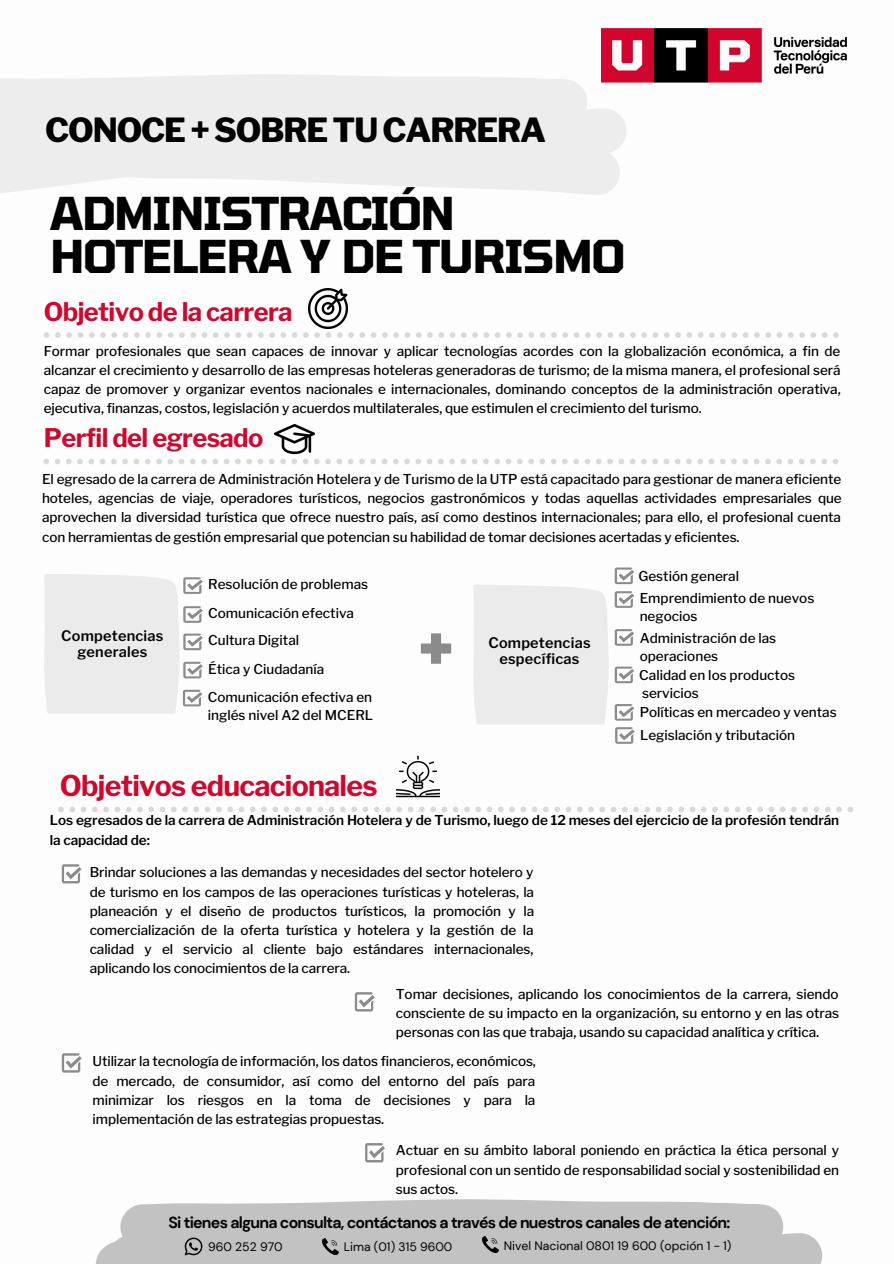
<style>
.page{position:relative;width:894px;height:1264px;background:#fff}
.page>*{position:absolute;margin:0;border:0;box-sizing:border-box;transform-origin:0 0}
.t1{font:700 45px/44px "Tomorrow";letter-spacing:-.03em;color:#000}
.t2{font:800 33px "Libre Franklin";letter-spacing:-.035em;color:#000}
.t3{font:700 28.5px "Libre Franklin";letter-spacing:-.025em;color:#d1072d}
.t4{font:700 25.5px "Libre Franklin";letter-spacing:-.025em;color:#d1072d}
.t5{font:700 15.9px "DM Sans";letter-spacing:-.045em;color:#000}
.t6{font:600 14.4px/15.8px "Libre Franklin";letter-spacing:.015em;color:#000;text-align:center}
.t7{font:500 13.5px/19.2px "Libre Franklin";letter-spacing:-.005em;color:#000;text-align:justify}
.t8{font:600 13.5px/19.2px "Libre Franklin";letter-spacing:-.005em;color:#000}
.t9{font:12.15px "DM Sans";color:#000}
</style>
<div class="page">
<svg style="left:0;top:74px;width:626px;height:121px;background:#f0efef"></svg>
<img style="left:601px;top:28px;width:246px;height:55px">
<svg style="left:44px;top:332px;width:794px;height:6px"></svg>
<img style="left:274px;top:423px;width:41px;height:32px">
<img style="left:308px;top:289px;width:39px;height:39px">
<svg style="left:62px;top:864px;width:19px;height:19px"></svg>
<svg style="left:355px;top:992px;width:19px;height:19px"></svg>
<svg style="left:96px;top:1199px;width:727px;height:64px;background:#c9c8c8"></svg>
<img style="left:184px;top:1237px;width:18px;height:18px">
<img style="left:322px;top:1238px;width:16px;height:16px">
<img style="left:482px;top:1236px;width:16px;height:16px">
<svg style="left:43px;top:458px;width:795px;height:6px"></svg>
<svg style="left:420px;top:633px;width:31px;height:31px"></svg>
<img style="left:397px;top:755px;width:42px;height:42px">
<svg style="left:58px;top:806px;width:794px;height:6px"></svg>
<svg style="left:62px;top:1053px;width:20px;height:19px"></svg>
<svg style="left:365px;top:1143px;width:20px;height:19px"></svg>
<svg style="left:473px;top:567px;width:161px;height:176px"></svg>
<svg style="left:44px;top:574px;width:158px;height:139px;background:#e9e9e9"></svg>
<p class="t2" style="left:45px;top:110px;width:502px">CONOCE + SOBRE TU CARRERA</p>
<p class="t1" style="left:50px;top:189px;width:576px">ADMINISTRACIÓN<br>HOTELERA Y DE TURISMO</p>
<p class="t4" style="left:44px;top:296px;width:250px">Objetivo de la carrera</p>
<p class="t7" style="left:44px;top:341px;width:798px">Formar profesionales que sean capaces de innovar y aplicar tecnologías acordes con la globalización económica, a fin de alcanzar el crecimiento y desarrollo de las empresas hoteleras generadoras de turismo; de la misma manera, el profesional será capaz de promover y organizar eventos nacionales e internacionales, dominando conceptos de la administración operativa, ejecutiva, finanzas, costos, legislación y acuerdos multilaterales, que estimulen el crecimiento del turismo.</p>
<p class="t4" style="left:44px;top:422px;width:221px">Perfil del egresado</p>
<p class="t7" style="left:42px;top:469px;width:800px">El egresado de la carrera de Administración Hotelera y de Turismo de la UTP está capacitado para gestionar de manera eficiente hoteles, agencias de viaje, operadores turísticos, negocios gastronómicos y todas aquellas actividades empresariales que aprovechen la diversidad turística que ofrece nuestro país, así como destinos internacionales; para ello, el profesional cuenta con herramientas de gestión empresarial que potencian su habilidad de tomar decisiones acertadas y eficientes.</p>
<p class="t7" style="left:208px;top:575px;width:161px">Resolución de problemas</p>
<p class="t7" style="left:208px;top:603px;width:147px">Comunicación efectiva</p>
<p class="t7" style="left:208px;top:631px;width:92px">Cultura Digital</p>
<p class="t7" style="left:208px;top:659px;width:117px">Ética y Ciudadanía</p>
<p class="t7" style="left:208px;top:687px;width:167px;line-height:18px">Comunicación efectiva en inglés nivel A2 del MCERL</p>
<p class="t6" style="left:61px;top:627px;width:104px">Competencias generales</p>
<p class="t6" style="left:488px;top:635px;width:104px">Competencias específicas</p>
<p class="t7" style="left:638px;top:566px;width:102px">Gestión general</p>
<p class="t7" style="left:639px;top:589px;width:176px;line-height:18px">Emprendimiento de nuevos negocios</p>
<p class="t7" style="left:639px;top:628px;width:138px">Administración de las</p>
<p class="t7" style="left:639px;top:646px;width:80px">operaciones</p>
<p class="t7" style="left:639px;top:665px;width:157px">Calidad en los productos</p>
<p class="t7" style="left:642px;top:683px;width:58px">servicios</p>
<p class="t7" style="left:639px;top:702px;width:198px">Políticas en mercadeo y ventas</p>
<p class="t7" style="left:640px;top:725px;width:157px">Legislación y tributación</p>
<p class="t3" style="left:60px;top:768px;width:319px">Objetivos educacionales</p>
<p class="t8" style="left:50px;top:811px;width:790px">Los egresados de la carrera de Administración Hotelera y de Turismo, luego de 12 meses del ejercicio de la profesión tendrán la capacidad de:</p>
<p class="t7" style="left:90px;top:862px;width:446px">Brindar soluciones a las demandas y necesidades del sector hotelero y de turismo en los campos de las operaciones turísticas y hoteleras, la planeación y el diseño de productos turísticos, la promoción y la comercialización de la oferta turística y hotelera y la gestión de la calidad y el servicio al cliente bajo estándares internacionales, aplicando los conocimientos de la carrera.</p>
<p class="t7" style="left:396px;top:984px;width:445px">Tomar decisiones, aplicando los conocimientos de la carrera, siendo consciente de su impacto en la organización, su entorno y en las otras personas con las que trabaja, usando su capacidad analítica y crítica.</p>
<p class="t7" style="left:93px;top:1051px;width:445px">Utilizar la tecnología de información, los datos financieros, económicos, de mercado, de consumidor, así como del entorno del país para minimizar los riesgos en la toma de decisiones y para la implementación de las estrategias propuestas.</p>
<p class="t7" style="left:396px;top:1140px;width:444px">Actuar en su ámbito laboral poniendo en práctica la ética personal y profesional con un sentido de responsabilidad social y sostenibilidad en sus actos.</p>
<p class="t5" style="left:168px;top:1212px;width:563px">Si tienes alguna consulta, contáctanos a través de nuestros canales de atención:</p>
<p class="t9" style="left:208px;top:1238px;width:76px">960 252 970</p>
<p class="t9" style="left:344px;top:1238px;width:110px">Lima (01) 315 9600</p>
<p class="t9" style="left:503px;top:1237px;width:229px">Nivel Nacional 0801 19 600 (opción 1 - 1)</p>
</div>
